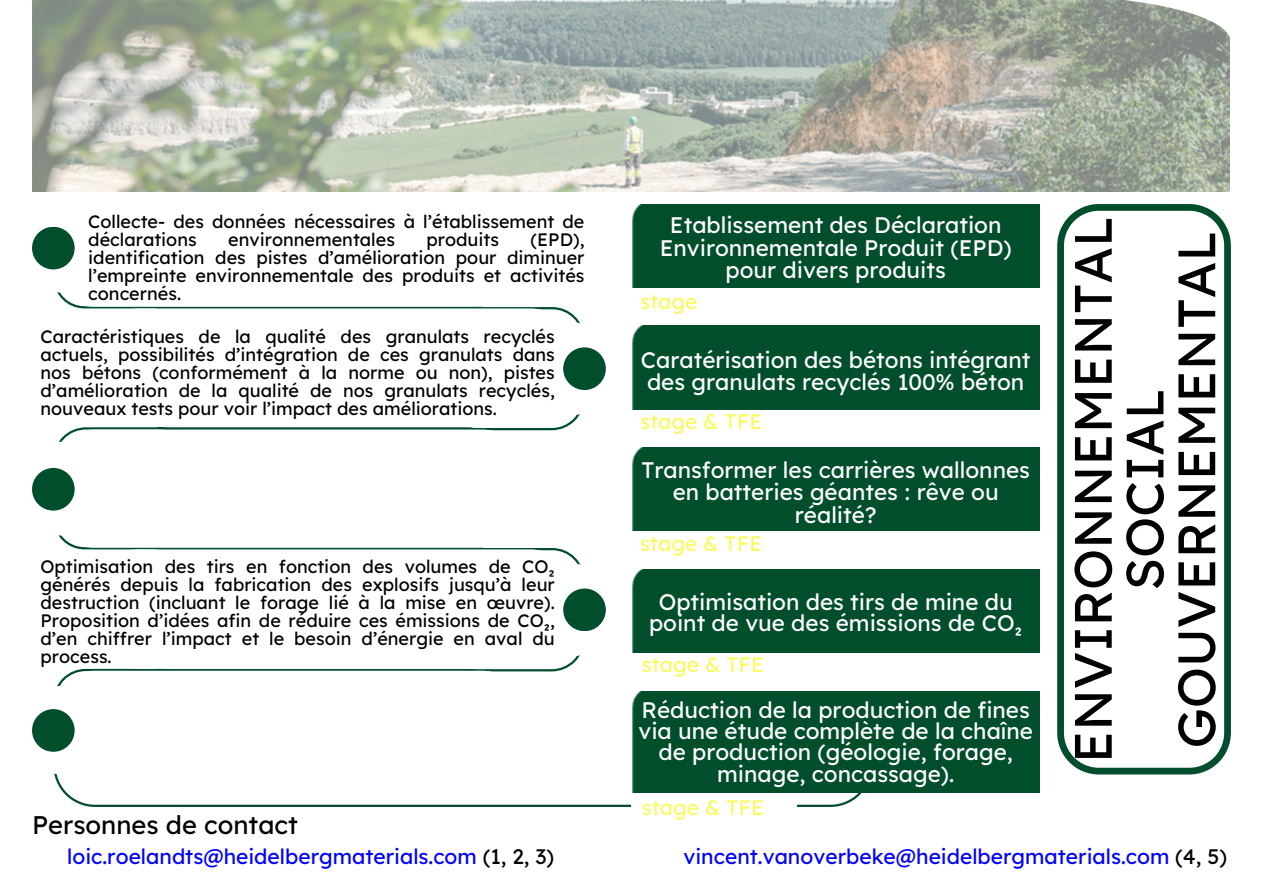
<style>
.page{position:relative;width:1263px;height:894px;background:#fff}
.page>*{position:absolute;margin:0;border:0;box-sizing:border-box;transform-origin:0 0}
.t1{font:52.5px/51.8px "Lexend Deca";color:#000;text-align:center}
.t2{font:25.5px "Lexend Deca";color:#000}
.t3{font:22.5px/22.5px "Lexend Deca";color:#fff;text-align:center}
.t4{font:21px "Lexend Deca";color:#00f}
.t5{font:21px "Lexend Deca";color:#fafa64}
.t6{font:18px/18px "Lexend Deca";color:#000;text-align:justify}
.s1{color:#000}
</style>
<div class="page">
<img style="left:32px;top:0;width:1198px;height:192px">
<svg style="left:54px;top:773px;width:818px;height:33px"></svg>
<svg style="left:32px;top:227px;width:574px;height:458px"></svg>
<div style="left:18px;top:685px;width:194px;height:89px;background:#fff;border-radius:44px"></div>
<div style="left:632px;top:204px;width:408px;height:83px;background:#004e2b"></div>
<div style="left:632px;top:326px;width:408px;height:83px;background:#004e2b"></div>
<div style="left:632px;top:447px;width:408px;height:84px;background:#004e2b"></div>
<div style="left:632px;top:569px;width:408px;height:83px;background:#004e2b"></div>
<div style="left:631px;top:691px;width:409px;height:101px;background:#004e2b"></div>
<div style="left:32px;top:227px;width:43px;height:42px;background:#004e2b;border-radius:50%"></div>
<div style="left:32px;top:709px;width:43px;height:42px;background:#004e2b;border-radius:50%"></div>
<div style="left:563px;top:588px;width:43px;height:43px;background:#004e2b;border-radius:50%"></div>
<div style="left:563px;top:347px;width:43px;height:43px;background:#004e2b;border-radius:50%"></div>
<div style="left:32px;top:468px;width:43px;height:42px;background:#004e2b;border-radius:50%"></div>
<svg style="left:1057px;top:204px;width:173px;height:570px"></svg>
<div style="left:631px;top:796px;width:166px;height:28px;background:#fff"></div>
<p class="t6" style="left:88px;top:212px;width:498px">Collecte- des données nécessaires à l’établissement de déclarations</p>
<p class="t3" style="left:660px;top:213px;width:354px">Etablissement des Déclaration<br>Environnementale Produit (EPD) pour divers produits</p>
<h1 class="t1" style="left:1066px;top:762px;width:549px;rotate:-90deg">ENVIRONNEMENTAL<br>SOCIAL<br>GOUVERNEMENTAL</h1>
<p class="t6" style="left:228px;top:230px;width:168px">environnementales</p>
<p class="t6" style="left:427px;top:230px;width:74px">produits</p>
<p class="t6" style="left:88px;top:230px;width:498px;text-indent:442px">(EPD), identification des pistes d’amélioration pour diminuer l’empreinte environnementale des produits et activités concernés.</p>
<p class="t6" style="left:41px;top:327px;width:516px">Caractéristiques de la qualité des granulats recyclés actuels, possibilités d’intégration de ces granulats dans nos bétons (conformément à la norme ou non), pistes d’amélioration de la qualité de nos granulats recyclés, nouveaux tests pour voir l’impact des améliorations.</p>
<p class="t5" style="left:640px;top:288px;width:59px">stage</p>
<p class="t3" style="left:641px;top:348px;width:391px;text-align:left">Caratérisation des bétons intégrant des granulats recyclés 100% béton</p>
<p class="t5" style="left:640px;top:408px;width:124px">stage &amp; TFE</p>
<p class="t3" style="left:641px;top:458px;width:390px">Transformer les carrières wallonnes en batteries géantes : rêve ou réalité?</p>
<p class="t5" style="left:640px;top:530px;width:124px">stage &amp; TFE</p>
<p class="t6" style="left:41px;top:557px;width:516px">Optimisation des tirs en fonction des volumes de CO₂ générés depuis la fabrication des explosifs jusqu’à leur destruction (incluant le forage lié à la mise en œuvre).<br>Proposition d’idées afin de réduire ces émissions de CO₂, d’en chiffrer l’impact et le besoin d’énergie en aval du process.</p>
<p class="t3" style="left:649px;top:590px;width:375px;line-height:21.3px">Optimisation des tirs de mine du point de vue des émissions de CO₂</p>
<p class="t5" style="left:642px;top:650px;width:124px">stage &amp; TFE</p>
<p class="t3" style="left:638px;top:698px;width:396px;line-height:21.3px">Réduction de la production de fines via une étude complète de la chaîne de production (géologie, forage, minage, concassage).</p>
<p class="t5" style="left:642px;top:793px;width:124px">stage &amp; TFE</p>
<h2 class="t2" style="left:32px;top:808px;width:267px">Personnes de contact</h2>
<p class="t4" style="left:67px;top:842px;width:488px">loic.roelandts@heidelbergmaterials.com <span class="s1">(1, 2, 3)</span></p>
<p class="t4" style="left:683px;top:842px;width:545px">vincent.vanoverbeke@heidelbergmaterials.com <span class="s1">(4, 5)</span></p>
</div>
